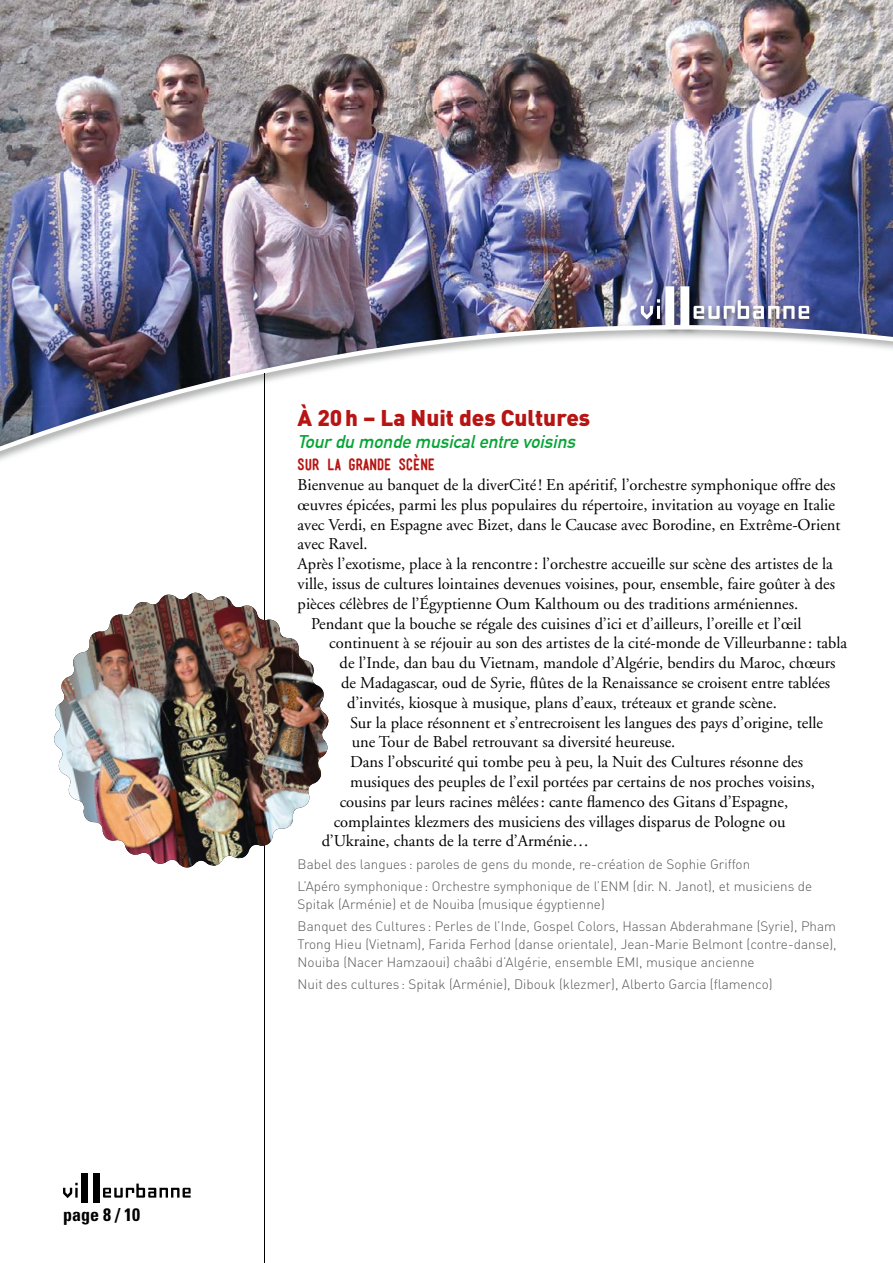
<style>
.page{position:relative;width:893px;height:1263px;background:#fff}
.page>*{position:absolute;margin:0;border:0;box-sizing:border-box;transform-origin:0 0}
.t1{font:900 22.5px "DIN";color:#b61513}
.t2{font:italic 700 18px "DIN Alternate";color:#05a535}
.t3{font:700 condensed 18px "Univers";color:#000}
.t4{font:16.5px "Adobe Garamond";color:#000}
.t5{font:700 15px "Mensch";color:#b61513}
.t6{font:13.5px/22.2px "DIN Light Alternate";color:#565655}
</style>
<div class="page">
<svg style="left:63px;top:1183px;width:15px;height:15px"></svg>
<svg style="left:103px;top:1183px;width:88px;height:14px"></svg>
<div style="left:82px;top:1173px;width:6px;height:29px;background:#000"></div>
<div style="left:93px;top:1173px;width:7px;height:29px;background:#000"></div>
<img style="left:0;top:0;width:893px;height:281px">
<img style="left:0;top:281px;width:315px;height:5px">
<img style="left:315px;top:281px;width:578px;height:5px">
<img style="left:0;top:286px;width:893px;height:175px">
<hr style="left:264px;top:373px;width:1px;height:890px;background:#000">
<img style="left:54px;top:592px;width:275px;height:276px">
<p class="t3" style="left:63px;top:1203px;width:78px">page 8 / 10</p>
<h1 class="t1" style="left:298px;top:403px;width:294px">À 20 h – La Nuit des Cultures</h1>
<p class="t2" style="left:298px;top:428px;width:284px">Tourdumondemusicalentrevoisins</p>
<p class="t5" style="left:298px;top:454px;width:139px">SUR LA GRANDE SCÈNE</p>
<p class="t4" style="left:298px;top:476px;width:539px">Bienvenue au banquet de la diverCité ! En apéritif, l’orchestre symphonique offre des</p>
<p class="t4" style="left:298px;top:496px;width:539px">œuvres épicées, parmi les plus populaires du répertoire, invitation au voyage en Italie</p>
<p class="t4" style="left:298px;top:516px;width:544px">avec Verdi, en Espagne avec Bizet, dans le Caucase avec Borodine, en Extrême-Orient</p>
<p class="t4" style="left:298px;top:535px;width:72px">avec Ravel.</p>
<p class="t4" style="left:298px;top:555px;width:537px">Après l’exotisme, place à la rencontre : l’orchestre accueille sur scène des artistes de la</p>
<p class="t4" style="left:298px;top:575px;width:539px">ville, issus de cultures lointaines devenues voisines, pour, ensemble, faire goûter à des</p>
<p class="t4" style="left:298px;top:595px;width:502px">pièces célèbres de l’Égyptienne Oum Kalthoum ou des traditions arméniennes.</p>
<p class="t4" style="left:311px;top:615px;width:492px">Pendant que la bouche se régale des cuisines d’ici et d’ailleurs, l’oreille et l’œil</p>
<p class="t4" style="left:329px;top:634px;width:519px">continuent à se réjouir au son des artistes de la cité-monde de Villeurbanne : tabla</p>
<p class="t4" style="left:340px;top:654px;width:497px">de l’Inde, dan bau du Vietnam, mandole d’Algérie, bendirs du Maroc, chœurs</p>
<p class="t4" style="left:341px;top:674px;width:491px">de Madagascar, oud de Syrie, flûtes de la Renaissance se croisent entre tablées</p>
<p class="t4" style="left:347px;top:694px;width:431px">d’invités, kiosque à musique, plans d’eaux, tréteaux et grande scène.</p>
<p class="t4" style="left:350px;top:714px;width:474px">Sur la place résonnent et s’entrecroisent les langues des pays d’origine, telle</p>
<p class="t4" style="left:352px;top:733px;width:325px">une Tour de Babel retrouvant sa diversité heureuse.</p>
<p class="t4" style="left:350px;top:753px;width:454px">Dans l’obscurité qui tombe peu à peu, la Nuit des Cultures résonne des</p>
<p class="t4" style="left:350px;top:773px;width:466px">musiques des peuples de l’exil portées par certains de nos proches voisins,</p>
<p class="t4" style="left:340px;top:793px;width:450px">cousins par leurs racines mêlées : cante flamenco des Gitans d’Espagne,</p>
<p class="t4" style="left:334px;top:813px;width:453px">complaintes klezmers des musiciens des villages disparus de Pologne ou</p>
<p class="t4" style="left:322px;top:832px;width:269px">d’Ukraine, chants de la terre d’Arménie…</p>
<p class="t6" style="left:298px;top:853px;width:516px">Babel des langues : paroles de gens du monde, re-création de Sophie Griffon<br>L’Apéro symphonique : Orchestre symphonique de l’ENM (dir. N. Janot), et musiciens de</p>
<p class="t6" style="left:298px;top:893px;width:540px">Spitak (Arménie) et de Nouiba (musique égyptienne)<br>Banquet des Cultures : Perles de l’Inde, Gospel Colors, Hassan Abderahmane (Syrie), Pham</p>
<p class="t6" style="left:298px;top:935px;width:541px;line-height:18px">Trong Hieu (Vietnam), Farida Ferhod (danse orientale), Jean-Marie Belmont (contre-danse),<br>Nouiba (Nacer Hamzaoui) chaâbi d’Algérie, ensemble EMI, musique ancienne</p>
<p class="t6" style="left:298px;top:973px;width:476px">Nuit des cultures : Spitak (Arménie), Dibouk (klezmer), Alberto Garcia (flamenco)</p>
</div>
